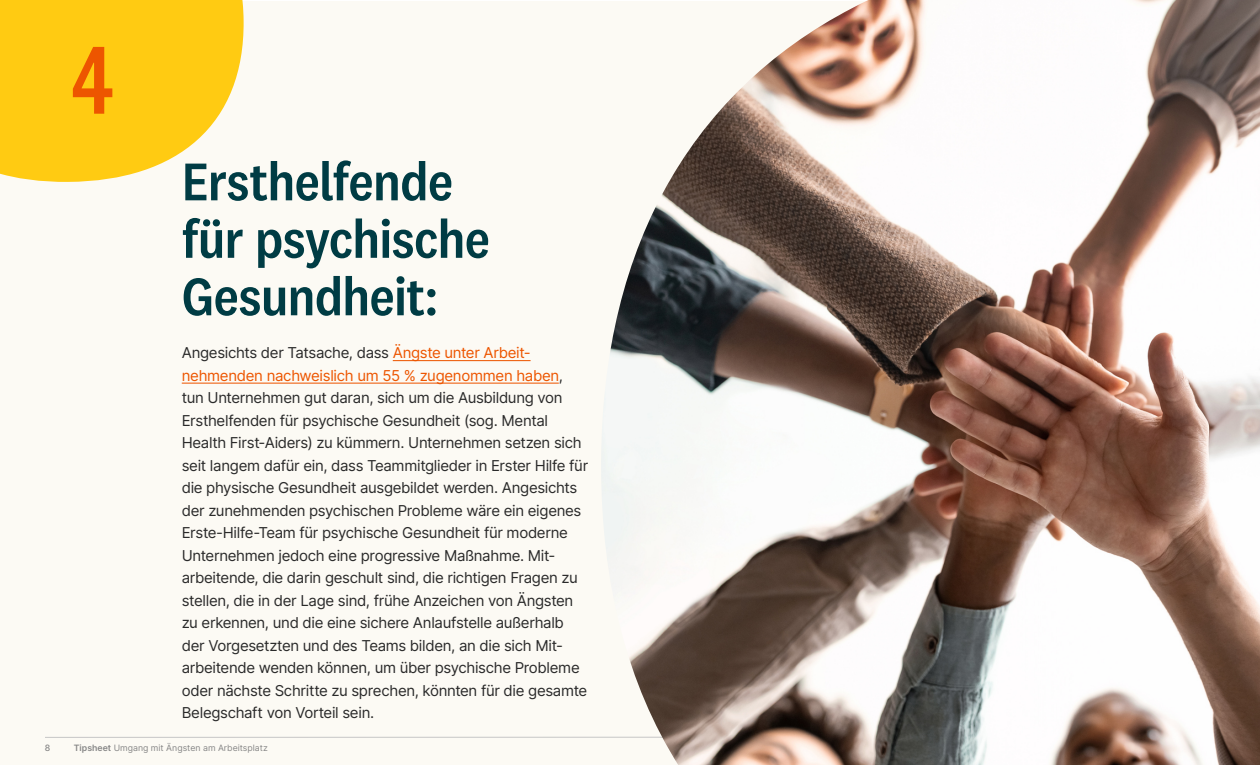
<style>
.page{position:relative;width:1260px;height:765px;background:#fff}
.page>*{position:absolute;margin:0;border:0;box-sizing:border-box;transform-origin:0 0}
.t1{font:500 100px "National 2 Condensed";color:#ed5500}
.t2{font:500 55px/57.5px "National 2 Narrow";letter-spacing:-.01em;color:#003c44}
.t3{font:15px/22.5px "Inter";letter-spacing:-.02em;color:#2a2a2a}
.t4{font:8.75px "Inter";color:#878787}
.t5{font:500 8.75px "Inter";color:#878787}
.s1{color:#ed5500}
.s2{font-weight:600}
</style>
<div class="page">
<div style="left:1px;top:1px;width:1258px;height:763px;background:#fcfaf4"></div>
<hr style="left:45px;top:737px;width:1170px;height:1px;background:#c6c6c6">
<svg style="left:0;top:0;width:244px;height:183px;background:#fed02e"></svg>
<img style="left:601px;top:0;width:659px;height:765px">
<hr style="left:393px;top:360px;width:138px;height:1px;background:#ed5500">
<hr style="left:182px;top:383px;width:377px;height:1px;background:#ed5500">
<h1 class="t1" style="left:72px;top:26px;width:44px">4</h1>
<h2 class="t2" style="left:182px;top:152px;width:310px">Ersthelfende für psychische<br>Gesundheit:</h2>
<p class="t3" style="left:182px;top:341px;width:408px">Angesichts der Tatsache, dass <span class="s1">Ängste unter Arbeit&shy;nehmenden nachweislich um 55 % zugenommen haben</span>, tun Unternehmen gut daran, sich um die Ausbildung von Ersthelfenden für psychische Gesundheit (sog. Mental Health First-Aiders) zu kümmern. Unternehmen setzen sich seit langem dafür ein, dass Teammitglieder in Erster Hilfe für die physische Gesundheit ausgebildet werden. Angesichts der zunehmenden psychischen Probleme wäre ein eigenes Erste-Hilfe-Team für psychische Gesundheit für moderne Unternehmen jedoch eine progressive Maßnahme. Mit&shy;arbeitende, die darin geschult sind, die richtigen Fragen zu stellen, die in der Lage sind, frühe Anzeichen von Ängsten zu erkennen, und die eine sichere Anlaufstelle außerhalb der Vorgesetzten und des Teams bilden, an die sich Mit&shy;arbeitende wenden können, um über psychische Probleme oder nächste Schritte zu sprechen, könnten für die gesamte Belegschaft von Vorteil sein.</p>
<p class="t5" style="left:45px;top:741px;width:7px">8</p>
<p class="t4" style="left:74px;top:741px;width:195px"><span class="s2">Tipsheet</span> Umgang mit Ängsten am Arbeitsplatz</p>
</div>
